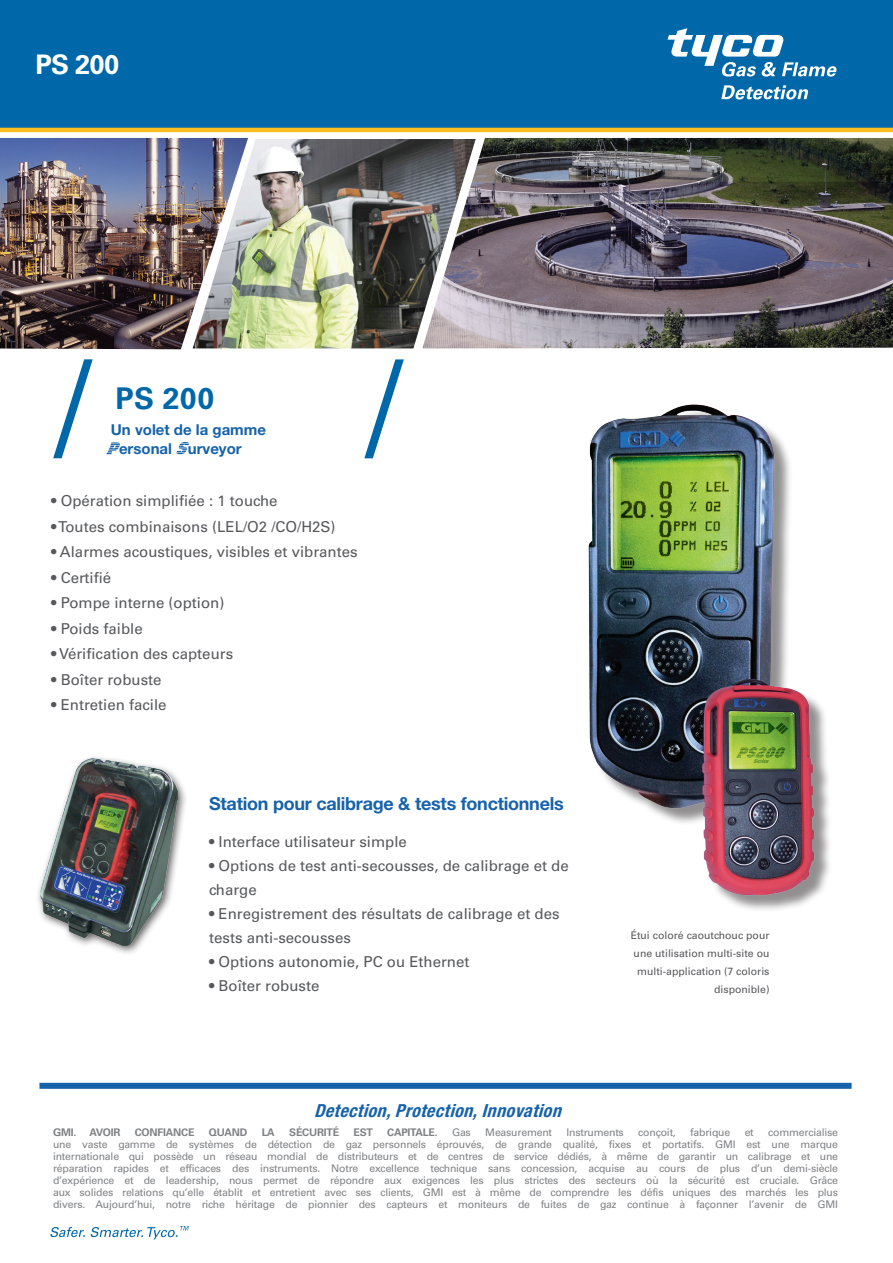
<style>
.page{position:relative;width:893px;height:1263px;background:#fff}
.page>*{position:absolute;margin:0;border:0;box-sizing:border-box;transform-origin:0 0}
.t1{font:700 30px "Univers LT Std";color:#0068a9}
.t2{font:700 27px "Univers LT Std";color:#fff}
.t3{font:700 18px "Helvetica Neue LT Pro";letter-spacing:-.015em;color:#1662ab}
.t4{font:italic 700 condensed 18px "Helvetica Neue LT Pro";letter-spacing:.025em;color:#1662ab}
.t5{font:15px/24px "Univers LT Std";color:#57585b}
.t6{font:700 15px/19.5px "Helvetica Neue LT Pro";color:#1662ab}
.t7{font:10.5px/12px "Univers LT Std";letter-spacing:-.02em;color:#808285;text-align:justify}
.t8{font:10.5px/18px "Univers LT Std";color:#57585b;text-align:right}
.t9{font:700 10.5px "Univers LT Std";letter-spacing:-.02em;color:#808285}
</style>
<div class="page">
<svg style="left:106px;top:442px;width:14px;height:12px"></svg>
<svg style="left:176px;top:442px;width:13px;height:12px"></svg>
<svg style="left:53px;top:359px;width:40px;height:99px"></svg>
<svg style="left:364px;top:359px;width:40px;height:99px"></svg>
<div style="left:0;top:0;width:893px;height:128px;background:#0068a9"></div>
<hr style="left:0;top:128px;width:893px;height:4px;background:#fdbe1f">
<svg style="left:668px;top:28px;width:169px;height:49px"></svg>
<svg style="left:721px;top:85px;width:87px;height:15px"></svg>
<img style="left:248px;top:139px;width:174px;height:209px">
<img style="left:422px;top:138px;width:471px;height:210px">
<img style="left:0;top:138px;width:248px;height:211px">
<div style="left:591px;top:407px;width:241px;height:506px;background:#231f20;opacity:.5"></div>
<img style="left:588px;top:404px;width:236px;height:501px">
<div style="left:36px;top:754px;width:152px;height:202px;background:#231f20;opacity:.75"></div>
<img style="left:41px;top:759px;width:136px;height:186px">
<div style="left:39px;top:1083px;width:813px;height:6px;background:#1662ab"></div>
<svg style="left:50px;top:1227px;width:35px;height:10px"></svg>
<svg style="left:91px;top:1226px;width:98px;height:13px"></svg>
<p class="t2" style="left:36px;top:48px;width:85px">PS 200</p>
<p class="t1" style="left:115px;top:381px;width:100px">PS 200</p>
<p class="t6" style="left:119px;top:419px;width:149px;text-indent:-8px">Un volet de la gamme ersonal urveyor</p>
<p class="t5" style="left:51px;top:489px;width:228px">• Opération simplifiée : 1 touche</p>
<p class="t5" style="left:51px;top:514px;width:286px">• Toutes combinaisons (LEL/O2 /CO/H2S)</p>
<p class="t5" style="left:51px;top:540px;width:308px">• Alarmes acoustiques, visibles et vibrantes</p>
<p class="t5" style="left:51px;top:565px;width:61px">• Certifié</p>
<p class="t5" style="left:51px;top:591px;width:175px">• Pompe interne (option)</p>
<p class="t5" style="left:51px;top:616px;width:93px">• Poids faible</p>
<p class="t5" style="left:51px;top:642px;width:184px">• Vérification des capteurs</p>
<p class="t5" style="left:51px;top:667px;width:112px">• Boîter robuste</p>
<p class="t5" style="left:51px;top:693px;width:117px">• Entretien facile</p>
<p class="t3" style="left:209px;top:792px;width:356px">Station pour calibrage &amp; tests fonctionnels</p>
<p class="t5" style="left:209px;top:830px;width:199px">• Interface utilisateur simple</p>
<p class="t5" style="left:209px;top:854px;width:361px">• Options de test anti-secousses, de calibrage et de charge</p>
<p class="t5" style="left:209px;top:902px;width:352px">• Enregistrement des résultats de calibrage et des tests anti-secousses</p>
<p class="t5" style="left:209px;top:950px;width:262px">• Options autonomie, PC ou Ethernet</p>
<p class="t5" style="left:209px;top:974px;width:112px">• Boîter robuste</p>
<p class="t4" style="left:314px;top:1099px;width:248px">Detection, Protection, Innovation</p>
<p class="t8" style="left:631px;top:926px;width:140px">Étui coloré caoutchouc pour une utilisation multi-site ou multi-application (7 coloris disponible)</p>
<p class="t9" style="left:53px;top:1126px;width:25px">GMI.</p>
<p class="t9" style="left:90px;top:1126px;width:32px">AVOIR</p>
<p class="t9" style="left:135px;top:1126px;width:61px">CONFIANCE</p>
<p class="t9" style="left:209px;top:1126px;width:40px">QUAND</p>
<p class="t9" style="left:262px;top:1126px;width:15px">LA</p>
<p class="t9" style="left:289px;top:1126px;width:51px">SÉCURITÉ</p>
<p class="t9" style="left:354px;top:1126px;width:21px">EST</p>
<p class="t9" style="left:387px;top:1126px;width:52px">CAPITALE.</p>
<p class="t7" style="left:452px;top:1127px;width:20px">Gas</p>
<p class="t7" style="left:485px;top:1127px;width:68px">Measurement</p>
<p class="t7" style="left:566px;top:1127px;width:59px">Instruments</p>
<p class="t7" style="left:638px;top:1127px;width:39px">conçoit,</p>
<p class="t7" style="left:690px;top:1127px;width:41px">fabrique</p>
<p class="t7" style="left:745px;top:1127px;width:11px">et</p>
<p class="t7" style="left:53px;top:1127px;width:786px;text-indent:715px">commercialise une vaste gamme de systèmes de détection de gaz personnels éprouvés, de grande qualité, fixes et portatifs. GMI est une marque internationale qui possède un réseau mondial de distributeurs et de centres de service dédiés, à même de garantir un calibrage et une réparation rapides et efficaces des instruments. Notre excellence technique sans concession, acquise au cours de plus d’un demi-siècle d’expérience et de leadership, nous permet de répondre aux exigences les plus strictes des secteurs où la sécurité est cruciale. Grâce aux solides relations qu’elle établit et entretient avec ses clients, GMI est à même de comprendre les défis uniques des marchés les plus divers. Aujourd’hui, notre riche héritage de pionnier des capteurs et moniteurs de fuites de gaz continue à façonner l’avenir de GMI</p>
</div>
